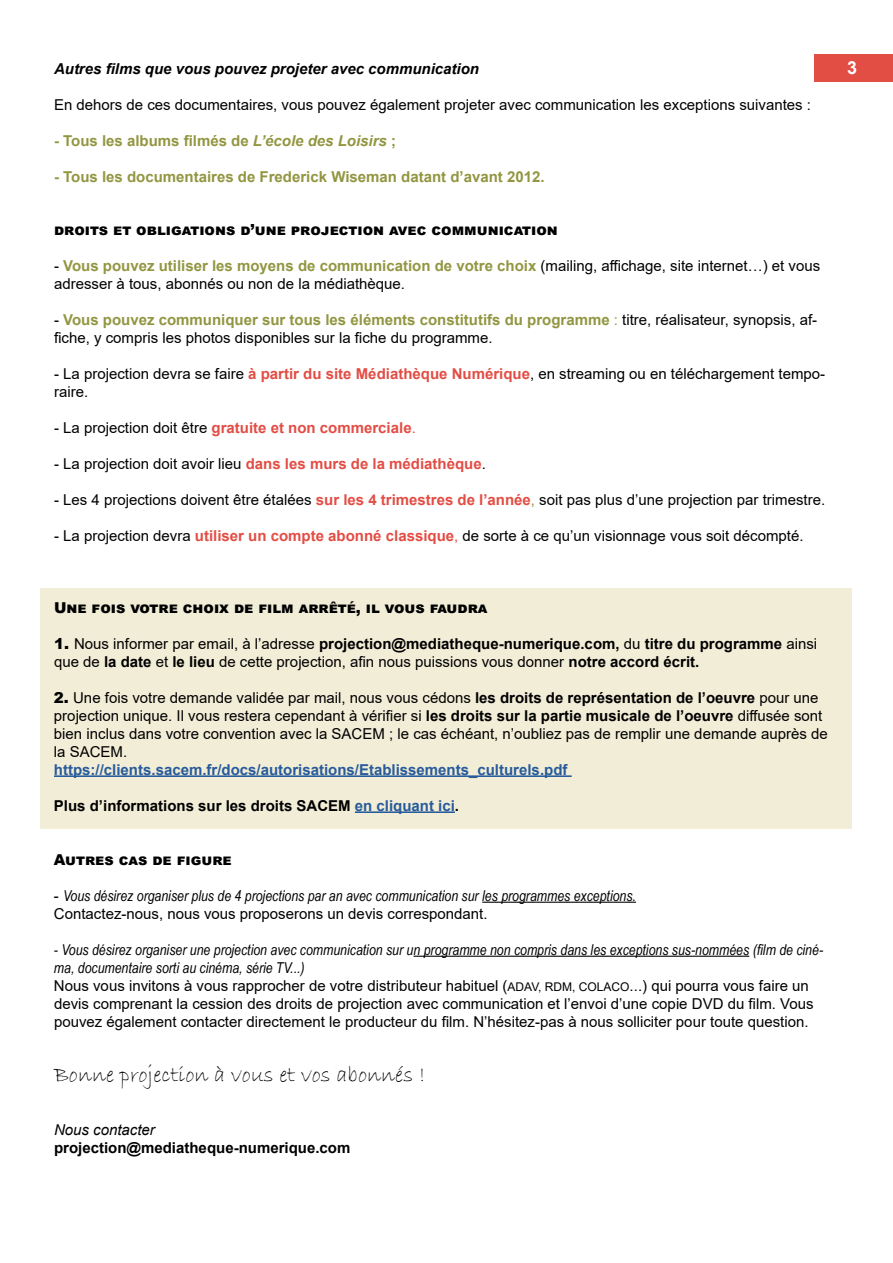
<style>
.page{position:relative;width:893px;height:1263px;background:#fff}
.page>*{position:absolute;margin:0;border:0;box-sizing:border-box;transform-origin:0 0}
.t1{font:22.5px "Bradley Hand ITC";color:#000}
.t2{font:700 18px "Arial";color:#fff}
.t3{font:15px/18px "Arial";color:#000}
.t4{font:italic 15px/18px "Arial Narrow";color:#000}
.t5{font:900 15px "Arial";color:#000}
.t6{font:700 15px "Arial";color:#929641}
.t7{font:700 15px "Arial";color:#000}
.t8{font:700 15px "Arial";color:#275b9b}
.t9{font:italic 700 15px "Arial";color:#000}
.t10{font:700 15px "Arial";color:#e24d44}
.t11{font:italic 15px "Arial";color:#000}
.s1{font-style:italic}
.s2{font-weight:700;color:#929641}
.s3{color:#929641}
.s4{font-weight:700;color:#e24d44}
.s5{font-weight:400;color:#000}
.s6{font-weight:400}
.s7{color:#e24d44}
.s8{font-weight:900}
.s9{font-weight:700}
.s10{color:#275b9b}
.s11{font-family:"Arial";font-style:normal}
.s12{font-size:12px}
</style>
<div class="page">
<div style="left:814px;top:54px;width:79px;height:28px;background:#e24d44"></div>
<div style="left:41px;top:588px;width:811px;height:240px;background:#f2edd7"></div>
<hr style="left:54px;top:775px;width:518px;height:2px;background:#275b9b">
<hr style="left:355px;top:811px;width:100px;height:2px;background:#275b9b">
<hr style="left:482px;top:902px;width:154px;height:1px;background:#000">
<hr style="left:414px;top:956px;width:335px;height:1px;background:#000">
<p class="t9" style="left:54px;top:58px;width:427px">Autres films que vous pouvez projeter avec communication</p>
<p class="t3" style="left:54px;top:95px;width:759px">En dehors de ces documentaires, vous pouvez également projeter avec communication les exceptions suivantes :</p>
<p class="t6" style="left:54px;top:130px;width:344px">- Tous les albums filmés de <span class="s1">L’école des Loisirs</span> ;</p>
<p class="t6" style="left:54px;top:166px;width:492px">- Tous les documentaires de Frederick Wiseman datant d’avant 2012.</p>
<p class="t5" style="left:54px;top:218px;width:505px">droits et obligations d’une projection avec communication</p>
<p class="t3" style="left:54px;top:256px;width:768px">- <span class="s2">Vous pouvez utiliser les moyens de communication de votre choix</span> (mailing, affichage, site internet…) et vous adresser à tous, abonnés ou non de la médiathèque.</p>
<p class="t3" style="left:54px;top:310px;width:765px">- <span class="s2">Vous pouvez communiquer sur tous les éléments constitutifs du programme</span> <span class="s3">:</span> titre, réalisateur, synopsis, af&shy;fiche, y compris les photos disponibles sur la fiche du programme.</p>
<p class="t3" style="left:54px;top:364px;width:773px">- La projection devra se faire <span class="s4">à partir du site Médiathèque Numérique</span>, en streaming ou en téléchargement tempo&shy;raire.</p>
<p class="t10" style="left:54px;top:417px;width:363px"><span class="s5">- La projection doit être</span> gratuite et non commerciale<span class="s6">.</span></p>
<p class="t3" style="left:54px;top:454px;width:433px">- La projection doit avoir lieu <span class="s4">dans les murs de la médiathèque</span>.</p>
<p class="t3" style="left:54px;top:490px;width:773px">- Les 4 projections doivent être étalées <span class="s4">sur les 4 trimestres de l’année</span><span class="s3">,</span> soit pas plus d’une projection par trimestre.</p>
<p class="t3" style="left:54px;top:526px;width:751px">- La projection devra <span class="s4">utiliser un compte abonné classique</span><span class="s7">,</span> de sorte à ce qu’un visionnage vous soit décompté.</p>
<p class="t2" style="left:847px;top:55px;width:12px">3</p>
<p class="t5" style="left:54px;top:596px;width:435px">Une fois votre choix de film arrêté, il vous faudra</p>
<p class="t3" style="left:54px;top:634px;width:765px"><span class="s8">1.</span> Nous informer par email, à l’adresse <span class="s9">projection@mediatheque-numerique.com,</span> du <span class="s9">titre du programme</span> ainsi que de <span class="s9">la date</span> et <span class="s9">le lieu</span> de cette projection, afin nous puissions vous donner <span class="s9">notre accord écrit.</span></p>
<p class="t3" style="left:54px;top:688px;width:775px"><span class="s8">2.</span> Une fois votre demande validée par mail, nous vous cédons <span class="s9">les droits de représentation de l’oeuvre</span> pour une projection unique. Il vous restera cependant à vérifier si <span class="s9">les droits sur la partie musicale de l’oeuvre</span> diffusée sont bien inclus dans votre convention avec la SACEM ; le cas échéant, n’oubliez pas de remplir une demande auprès de la SACEM.</p>
<p class="t8" style="left:54px;top:759px;width:515px">https://clients.sacem.fr/docs/autorisations/Etablissements_culturels.pdf</p>
<p class="t7" style="left:54px;top:795px;width:407px">Plus d’informations sur les droits SACEM <span class="s10">en cliquant ici</span>.</p>
<p class="t5" style="left:54px;top:848px;width:179px">Autres cas de figure</p>
<p class="t4" style="left:54px;top:886px;width:583px"><span class="s11">-</span> Vous désirez organiser plus de 4 projections par an avec communication sur les programmes exceptions.</p>
<p class="t3" style="left:54px;top:904px;width:435px">Contactez-nous, nous vous proposerons un devis correspondant.</p>
<p class="t4" style="left:54px;top:940px;width:771px">- Vous désirez organiser une projection avec communication sur un programme non compris dans les exceptions sus-nommées (film de ciné&shy;ma, documentaire sorti au cinéma, série TV...)</p>
<p class="t3" style="left:54px;top:976px;width:761px">Nous vous invitons à vous rapprocher de votre distributeur habituel (<span class="s12">ADAV, RDM, COLACO</span>...) qui pourra vous faire un devis comprenant la cession des droits de projection avec communication et l’envoi d’une copie DVD du film. Vous pouvez également contacter directement le producteur du film. N’hésitez-pas à nous solliciter pour toute question.</p>
<h1 class="t1" style="left:54px;top:1060px;width:373px">Bonne projection à vous et vos abonnés !</h1>
<p class="t11" style="left:54px;top:1120px;width:102px">Nous contacter</p>
<p class="t7" style="left:54px;top:1137px;width:298px">projection@mediatheque-numerique.com</p>
</div>
